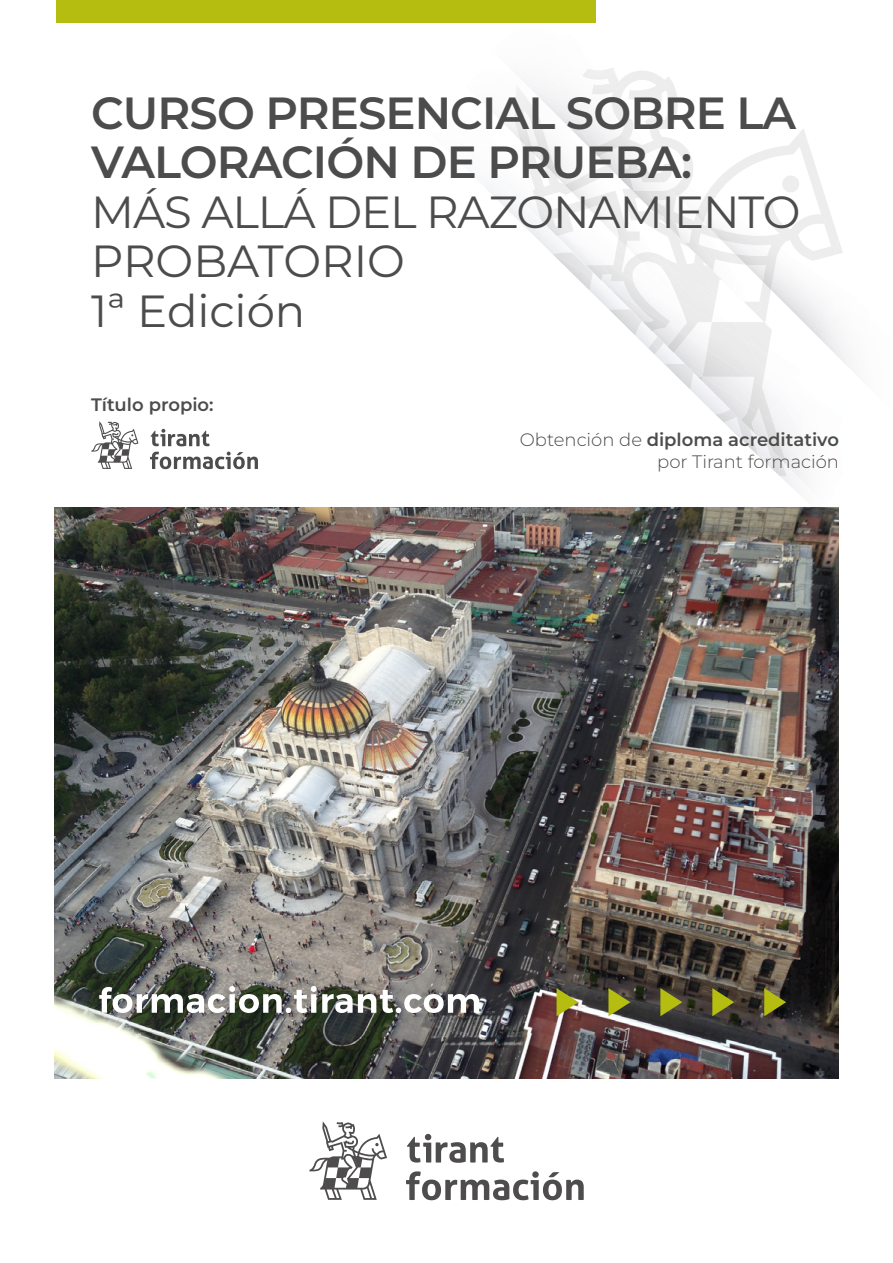
<style>
.page{position:relative;width:893px;height:1263px;background:#fff}
.page>*{position:absolute;margin:0;border:0;box-sizing:border-box;transform-origin:0 0}
.t1{font:600 45px/49.5px "Montserrat";letter-spacing:-.02em;color:#4d4c4c}
.t2{font:100 45px/49.5px "Montserrat";letter-spacing:-.025em;color:#4d4c4c}
.t3{font:100 18px/21.6px "Montserrat";color:#4d4c4c;text-align:right}
.t4{font:600 18px "Montserrat";color:#4d4c4c}
.s1{font-weight:600}
</style>
<div class="page">
<img style="left:816px;top:352px;width:54px;height:38px">
<img style="left:816px;top:376px;width:41px;height:14px">
<img style="left:595px;top:0;width:1px;height:23px">
<svg style="left:363px;top:82px;width:453px;height:426px"></svg>
<div style="left:56px;top:0;width:539px;height:23px;background:#b4bd10"></div>
<img style="left:54px;top:508px;width:785px;height:570px">
<svg style="left:557px;top:988px;width:21px;height:28px"></svg>
<svg style="left:608px;top:988px;width:22px;height:28px"></svg>
<svg style="left:660px;top:988px;width:22px;height:28px"></svg>
<svg style="left:712px;top:988px;width:22px;height:28px"></svg>
<svg style="left:764px;top:988px;width:22px;height:28px"></svg>
<svg style="left:309px;top:1121px;width:78px;height:79px"></svg>
<svg style="left:406px;top:1171px;width:178px;height:29px"></svg>
<svg style="left:407px;top:1134px;width:97px;height:29px"></svg>
<img style="left:54px;top:973px;width:503px;height:80px">
<svg style="left:99px;top:986px;width:380px;height:27px"></svg>
<svg style="left:91px;top:421px;width:47px;height:48px"></svg>
<svg style="left:150px;top:452px;width:108px;height:17px"></svg>
<svg style="left:151px;top:429px;width:58px;height:17px"></svg>
<h1 class="t1" style="left:91px;top:87px;width:707px">CURSO PRESENCIAL SOBRE LA<br>VALORACIÓN DE PRUEBA:</h1>
<h1 class="t2" style="left:91px;top:186px;width:711px">MÁS ALLÁ DEL RAZONAMIENTO<br>PROBATORIO<br>1ª Edición</h1>
<p class="t4" style="left:91px;top:393px;width:124px">Título propio:</p>
<p class="t3" style="left:520px;top:428px;width:321px">Obtención de <span class="s1">diploma acreditativo </span>por Tirant formación</p>
</div>
